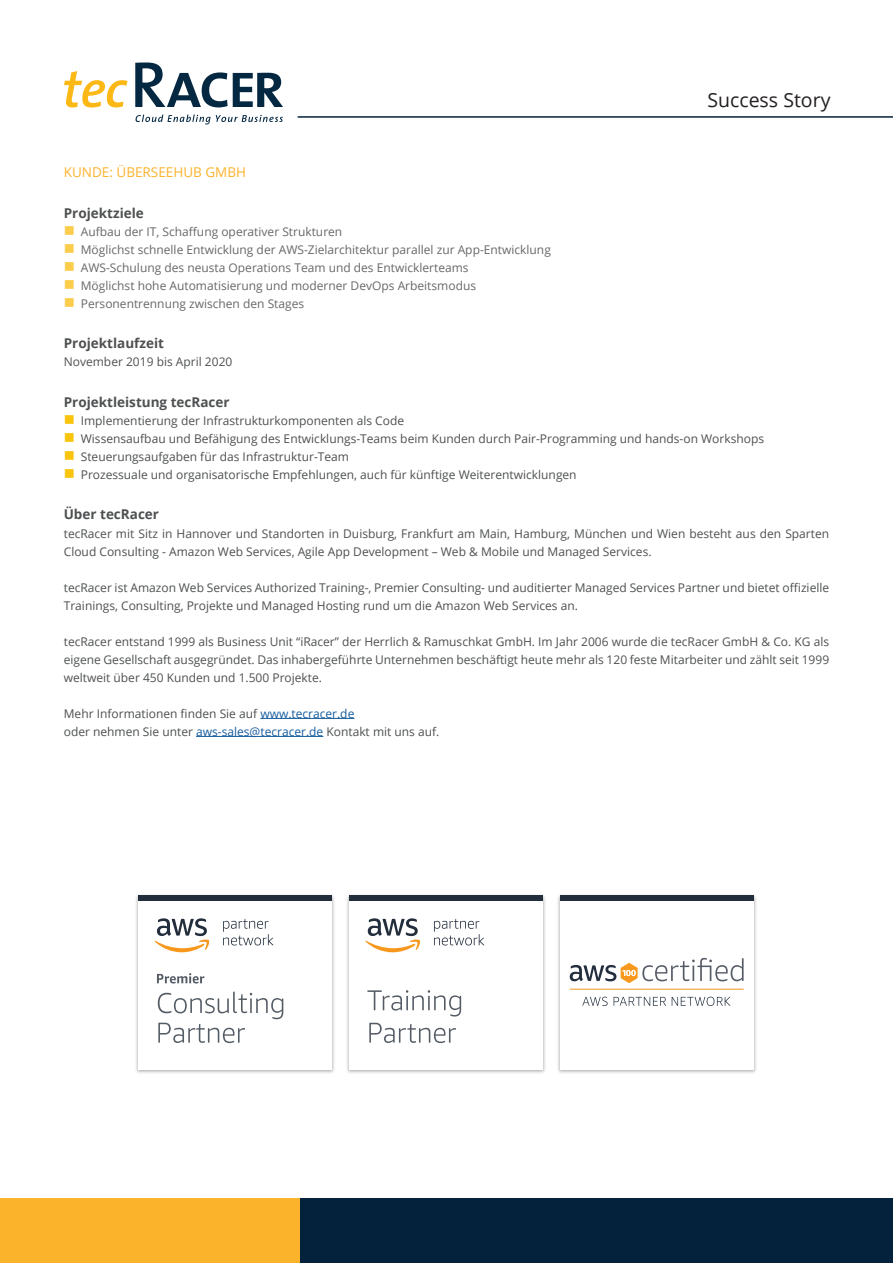
<style>
.page{position:relative;width:893px;height:1263px;background:#fff}
.page>*{position:absolute;margin:0;border:0;box-sizing:border-box;transform-origin:0 0}
.t1{font:19.5px "Open Sans";color:#231f20}
.Copy{font:700 13.5px "Open Sans";color:#4e5051}
.t2{font:13.5px "Open Sans";color:#fcb32c}
.Copy-2{font:12px/18px "Open Sans";color:#4e5051}
.t3{font:12px "Open Sans";color:#676869}
.s1{color:#175d9e}
</style>
<div class="page">
<svg style="left:64px;top:71px;width:64px;height:37px"></svg>
<svg style="left:135px;top:63px;width:148px;height:44px"></svg>
<svg style="left:136px;top:115px;width:147px;height:9px"></svg>
<div style="left:0;top:1198px;width:301px;height:65px;background:#fcb32c"></div>
<div style="left:301px;top:1198px;width:592px;height:65px;background:#04223b"></div>
<hr style="left:298px;top:116px;width:595px;height:2px;background:#04223b">
<hr style="left:260px;top:718px;width:94px;height:1px;background:#175d9e">
<hr style="left:196px;top:736px;width:127px;height:1px;background:#175d9e">
<img style="left:558px;top:895px;width:198px;height:178px">
<div style="left:560px;top:895px;width:193px;height:174px;background:#fff"></div>
<img style="left:347px;top:895px;width:198px;height:178px">
<div style="left:349px;top:895px;width:194px;height:174px;background:#fff"></div>
<div style="left:349px;top:895px;width:194px;height:6px;background:#232e3d"></div>
<svg style="left:365px;top:918px;width:55px;height:34px"></svg>
<svg style="left:434px;top:919px;width:50px;height:26px"></svg>
<svg style="left:367px;top:990px;width:94px;height:26px"></svg>
<svg style="left:369px;top:1023px;width:87px;height:20px"></svg>
<svg style="left:582px;top:997px;width:26px;height:9px"></svg>
<svg style="left:614px;top:997px;width:52px;height:9px"></svg>
<svg style="left:672px;top:997px;width:59px;height:9px"></svg>
<hr style="left:570px;top:989px;width:174px;height:1px;background:#f7981d">
<svg style="left:570px;top:958px;width:174px;height:25px"></svg>
<img style="left:136px;top:895px;width:198px;height:178px">
<div style="left:138px;top:895px;width:194px;height:174px;background:#fff"></div>
<div style="left:138px;top:895px;width:194px;height:6px;background:#232e3d"></div>
<svg style="left:154px;top:918px;width:56px;height:34px"></svg>
<svg style="left:223px;top:919px;width:50px;height:26px"></svg>
<svg style="left:157px;top:973px;width:47px;height:10px"></svg>
<svg style="left:158px;top:992px;width:125px;height:51px"></svg>
<div style="left:560px;top:895px;width:193px;height:6px;background:#232e3d"></div>
<h1 class="t1" style="left:707px;top:87px;width:125px">Success Story</h1>
<p class="t2" style="left:64px;top:163px;width:184px">KUNDE: ÜBERSEEHUB GMBH</p>
<p class="Copy" style="left:64px;top:204px;width:82px">Projektziele</p>
<p class="t3" style="left:81px;top:223px;width:263px">Aufbau der IT, Schaffung operativer Strukturen</p>
<p class="t3" style="left:81px;top:241px;width:472px">Möglichst schnelle Entwicklung der AWS-Zielarchitektur parallel zur App-Entwicklung</p>
<p class="t3" style="left:81px;top:259px;width:389px">AWS-Schulung des neusta Operations Team und des Entwicklerteams</p>
<p class="t3" style="left:81px;top:277px;width:397px">Möglichst hohe Automatisierung und moderner DevOps Arbeitsmodus</p>
<p class="t3" style="left:81px;top:295px;width:225px">Personentrennung zwischen den Stages</p>
<p class="Copy" style="left:64px;top:334px;width:102px">Projektlaufzeit</p>
<p class="Copy-2" style="left:64px;top:353px;width:170px">November 2019 bis April 2020</p>
<p class="Copy" style="left:64px;top:393px;width:167px">Projektleistung tecRacer</p>
<p class="Copy-2" style="left:81px;top:411px;width:325px">Implementierung der Infrastrukturkomponenten als Code</p>
<p class="Copy-2" style="left:81px;top:429px;width:685px">Wissensaufbau und Befähigung des Entwicklungs-Teams beim Kunden durch Pair-Programming und hands-on Workshops</p>
<p class="Copy-2" style="left:81px;top:447px;width:270px">Steuerungsaufgaben für das Infrastruktur-Team</p>
<p class="Copy-2" style="left:81px;top:465px;width:497px">Prozessuale und organisatorische Empfehlungen, auch für künftige Weiterentwicklungen</p>
<p class="Copy" style="left:64px;top:505px;width:97px">Über tecRacer</p>
<p class="Copy-2" style="left:64px;top:524px;width:767px">tecRacer mit Sitz in Hannover und Standorten in Duisburg, Frankfurt am Main, Hamburg, München und Wien besteht aus den Sparten<br>Cloud Consulting - Amazon Web Services, Agile App Development – Web &amp; Mobile und Managed Services.</p>
<p class="Copy-2" style="left:64px;top:578px;width:767px">tecRacer ist Amazon Web Services Authorized Training-, Premier Consulting- und auditierter Managed Services Partner und bietet offizielle<br>Trainings, Consulting, Projekte und Managed Hosting rund um die Amazon Web Services an.</p>
<p class="Copy-2" style="left:64px;top:632px;width:767px;text-align:justify">tecRacer entstand 1999 als Business Unit “iRacer” der Herrlich &amp; Ramuschkat GmbH. Im Jahr 2006 wurde die tecRacer GmbH &amp; Co. KG als eigene Gesellschaft ausgegründet. Das inhabergeführte Unternehmen beschäftigt heute mehr als 120 feste Mitarbeiter und zählt seit 1999 weltweit über 450 Kunden und 1.500 Projekte.</p>
<p class="Copy-2" style="left:64px;top:704px;width:292px">Mehr Informationen finden Sie auf <span class="s1">www.tecracer.de</span></p>
<p class="Copy-2" style="left:64px;top:722px;width:377px">oder nehmen Sie unter <span class="s1">aws-sales@tecracer.de</span> Kontakt mit uns auf.</p>
</div>
